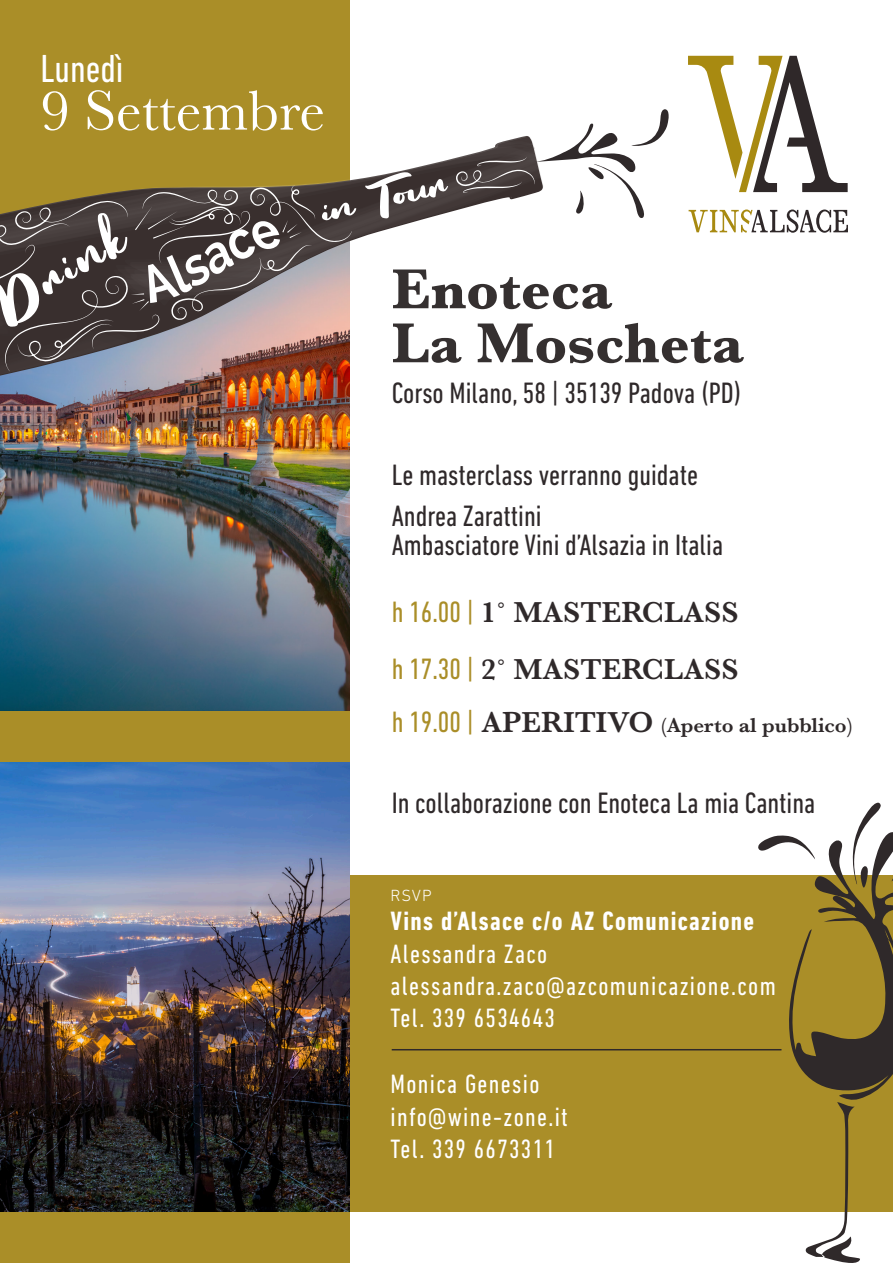
<style>
.page{position:relative;width:893px;height:1263px;background:#fff}
.page>*{position:absolute;margin:0;border:0;box-sizing:border-box;transform-origin:0 0}
.t1{font:700 58.5px "Baskerville";color:#353030}
.t2{font:58.5px "Baskerville";color:#fff}
.t3{font:condensed 39.75px "DIN Next LT Pro";color:#fff}
.t4{font:condensed 30px "DIN Next LT Pro";color:#2f292a}
.t5{font:600 30px "Baskerville";color:#2f292a}
.t6{font:condensed 27px "DIN Next LT Pro";letter-spacing:.05em;color:#fff}
.t7{font:700 condensed 27px "DIN Next LT Pro";letter-spacing:.05em;color:#fff}
.t8{font:600 21px "Baskerville";color:#2f292a}
.t9{font:300 16.5px "DIN Next LT Pro";color:#fff}
.s1{font-family:"DIN Next LT Pro";font-weight:400;font-stretch:condensed;color:#aa8e28}
.s2{font-family:"DIN Next LT Pro";font-weight:400;font-stretch:condensed;font-size:30px;color:#aa8e28}
.s3{font-size:30px}
</style>
<div class="page">
<div style="left:0;top:875px;width:893px;height:337px;background:#aa8e28"></div>
<div style="left:0;top:0;width:349px;height:1263px;background:#aa8e28"></div>
<svg style="left:758px;top:802px;width:135px;height:461px"></svg>
<img style="left:0;top:410px;width:349px;height:300px">
<img style="left:0;top:763px;width:349px;height:449px">
<img style="left:0;top:375px;width:350px;height:35px">
<svg style="left:298px;top:135px;width:158px;height:104px"></svg>
<svg style="left:365px;top:172px;width:83px;height:46px"></svg>
<svg style="left:0;top:185px;width:356px;height:190px;background:#7a6c68"></svg>
<svg style="left:456px;top:109px;width:213px;height:109px"></svg>
<svg style="left:689px;top:209px;width:159px;height:24px"></svg>
<svg style="left:688px;top:56px;width:160px;height:136px"></svg>
<hr style="left:392px;top:1049px;width:389px;height:1px;background:#2f292a">
<p class="t3" style="left:40px;top:46px;width:85px">Lunedì</p>
<p class="t2" style="left:40px;top:73px;width:286px">9 Settembre</p>
<p class="t1" style="left:392px;top:248px;width:222px">Enoteca</p>
<p class="t1" style="left:392px;top:302px;width:354px">La Moscheta</p>
<p class="t4" style="left:392px;top:376px;width:351px">Corso Milano, 58 | 35139 Padova (PD)</p>
<p class="t4" style="left:392px;top:458px;width:308px">Le masterclass verranno guidate</p>
<p class="t4" style="left:392px;top:499px;width:151px">Andrea Zarattini</p>
<p class="t4" style="left:392px;top:528px;width:333px">Ambasciatore Vini d’Alsazia in Italia</p>
<p class="t5" style="left:392px;top:591px;width:348px"><span class="s1">h 16.00 |</span> 1˚ MASTERCLASS</p>
<p class="t5" style="left:392px;top:648px;width:348px"><span class="s1">h 17.30 |</span> 2˚ MASTERCLASS</p>
<p class="t8" style="left:392px;top:710px;width:462px"><span class="s2">h 19.00 |</span> <span class="s3">APERITIVO</span> (Aperto al pubblico)</p>
<p class="t4" style="left:392px;top:786px;width:425px">In collaborazione con Enoteca La mia Cantina</p>
<p class="t9" style="left:391px;top:886px;width:43px">RSVP</p>
<p class="t7" style="left:391px;top:906px;width:365px">Vins d’Alsace c/o AZ Comunicazione</p>
<p class="t6" style="left:391px;top:938px;width:158px">Alessandra Zaco</p>
<p class="t6" style="left:391px;top:970px;width:387px">alessandra.zaco@azcomunicazione.com</p>
<p class="t6" style="left:391px;top:1003px;width:166px">Tel. 339 6534643</p>
<p class="t6" style="left:391px;top:1069px;width:150px">Monica Genesio</p>
<p class="t6" style="left:391px;top:1101px;width:179px">info@wine-zone.it</p>
<p class="t6" style="left:391px;top:1133px;width:166px">Tel. 339 6673311</p>
</div>
